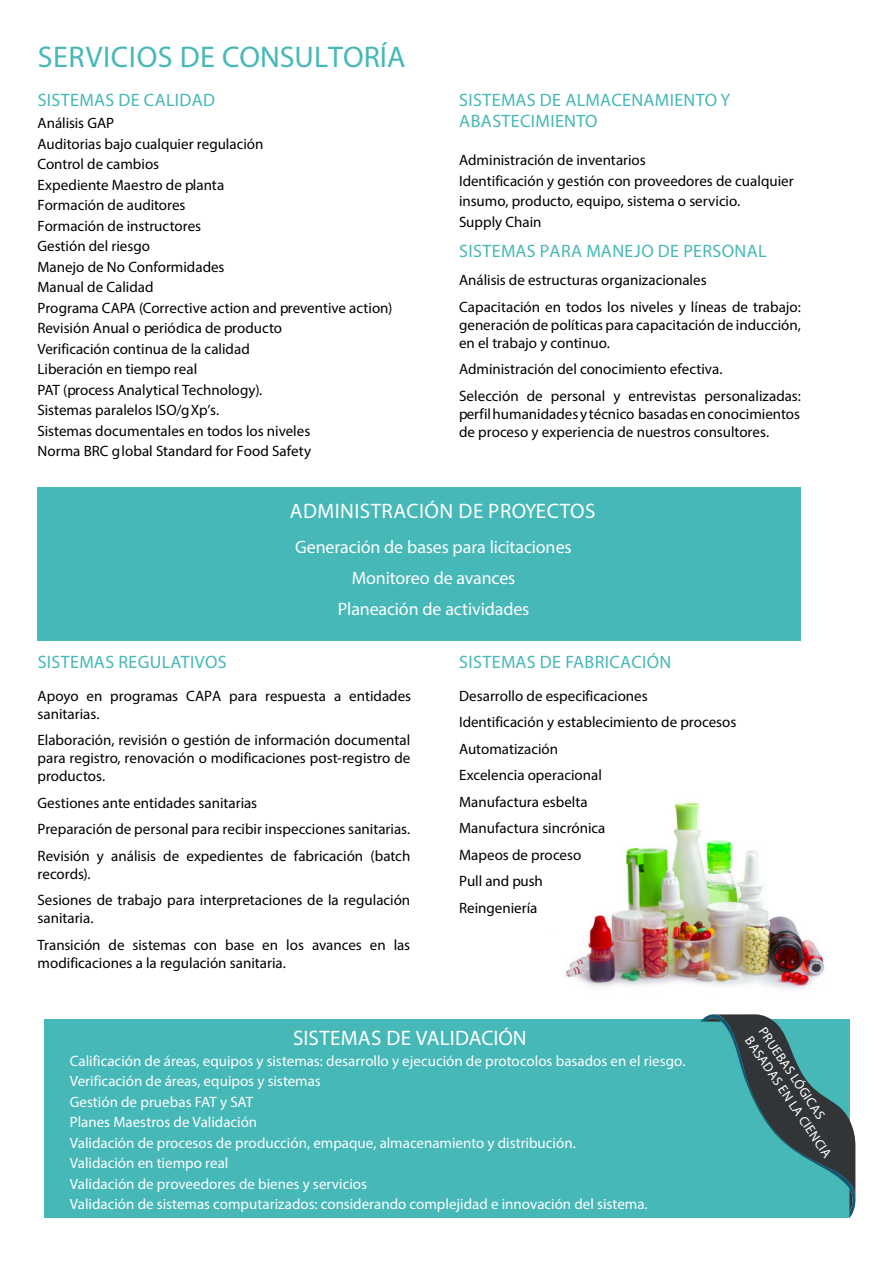
<style>
.page{position:relative;width:893px;height:1263px;background:#fff}
.page>*{position:absolute;margin:0;border:0;box-sizing:border-box;transform-origin:0 0}
.t1{font:30px "Myriad Pro";color:#45b8b7}
.t2{font:21px "Myriad Pro";letter-spacing:.02em;color:#fff}
.t3{font:18px/21.6px "Myriad Pro";letter-spacing:.02em;color:#45b8b7}
.t4{font:18px/31px "Myriad Pro";letter-spacing:-.01em;color:#fff;text-align:center}
.t5{font:15px/20.5px "Myriad Pro";color:#000}
.t6{font:15px/20.5px "Myriad Pro";color:#fff}
.t7{font:13.5px/16.2px "Myriad Pro";color:#fff}
</style>
<div class="page">
<img style="left:565px;top:802px;width:260px;height:188px">
<div style="left:44px;top:1019px;width:806px;height:199px;background:#45b8b7"></div>
<div style="left:38px;top:487px;width:763px;height:154px;background:#45b8b7"></div>
<svg style="left:701px;top:1014px;width:155px;height:204px"></svg>
<h1 class="t1" style="left:38px;top:45px;width:369px">SERVICIOS DE CONSULTORÍA</h1>
<p class="t3" style="left:38px;top:90px;width:179px">SISTEMAS DE CALIDAD</p>
<p class="t3" style="left:459px;top:90px;width:272px">SISTEMAS DE ALMACENAMIENTO Y<br>ABASTECIMIENTO</p>
<p class="t5" style="left:459px;top:151px;width:336px">Administración de inventarios<br>Identificación y gestión con proveedores de cualquier insumo, producto, equipo, sistema o servicio.<br>Supply Chain</p>
<p class="t3" style="left:459px;top:242px;width:309px">SISTEMAS PARA MANEJO DE PERSONAL</p>
<p class="t5" style="left:459px;top:268px;width:343px;line-height:26.5px">Análisis de estructuras organizacionales<br>Capacitación en todos los niveles y líneas de trabajo:</p>
<p class="t5" style="left:459px;top:317px;width:343px;line-height:18px">generación de políticas para capacitación de inducción, en el trabajo y continuo.</p>
<p class="t5" style="left:459px;top:357px;width:343px;line-height:26.5px">Administración del conocimiento efectiva.<br>Selección de personal y entrevistas personalizadas:</p>
<p class="t5" style="left:459px;top:406px;width:342px;line-height:18px">perfil humanidades y técnico basadas en conocimientos de proceso y experiencia de nuestros consultores.</p>
<p class="t5" style="left:38px;top:114px;width:356px">Análisis GAP<br>Auditorias bajo cualquier regulación<br>Control de cambios<br>Expediente Maestro de planta<br>Formación de auditores<br>Formación de instructores<br>Gestión del riesgo<br>Manejo de No Conformidades<br>Manual de Calidad<br>Programa CAPA (Corrective action and preventive action)<br>Revisión Anual o periódica de producto<br>Verificación continua de la calidad<br>Liberación en tiempo real<br>PAT (process Analytical Technology).<br>Sistemas paralelos ISO/gXp’s.<br>Sistemas documentales en todos los niveles<br>Norma BRC global Standard for Food Safety</p>
<h2 class="t2" style="left:290px;top:502px;width:307px">ADMINISTRACIÓN DE PROYECTOS</h2>
<p class="t4" style="left:295px;top:533px;width:278px">Generación de bases para licitaciones<br>Monitoreo de avances<br>Planeación de actividades</p>
<p class="t3" style="left:38px;top:653px;width:190px">SISTEMAS REGULATIVOS</p>
<p class="t5" style="left:38px;top:688px;width:375px;line-height:18px">Apoyo en programas CAPA para respuesta a entidades sanitarias.</p>
<p class="t5" style="left:38px;top:732px;width:374px;line-height:18px;text-align:justify">Elaboración, revisión o gestión de información documental para registro, renovación o modificaciones post-registro de productos.</p>
<p class="t5" style="left:38px;top:791px;width:374px;line-height:26.5px">Gestiones ante entidades sanitarias<br>Preparación de personal para recibir inspecciones sanitarias.<br>Revisión y análisis de expedientes de fabricación (batch</p>
<p class="t5" style="left:38px;top:862px;width:374px;line-height:26.5px">records).<br>Sesiones de trabajo para interpretaciones de la regulación</p>
<p class="t5" style="left:38px;top:906px;width:374px;line-height:26.5px">sanitaria.<br>Transición de sistemas con base en los avances en las</p>
<p class="t5" style="left:38px;top:954px;width:250px">modificaciones a la regulación sanitaria.</p>
<p class="t3" style="left:459px;top:653px;width:214px">SISTEMAS DE FABRICACIÓN</p>
<p class="t5" style="left:459px;top:684px;width:279px;line-height:26.5px">Desarrollo de especificaciones<br>Identificación y establecimiento de procesos<br>Automatización<br>Excelencia operacional<br>Manufactura esbelta<br>Manufactura sincrónica<br>Mapeos de proceso<br>Pull and push<br>Reingeniería</p>
<h2 class="t2" style="left:293px;top:1029px;width:235px">SISTEMAS DE VALIDACIÓN</h2>
<p class="t6" style="left:70px;top:1051px;width:617px">Calificación de áreas, equipos y sistemas: desarrollo y ejecución de protocolos basados en el riesgo.<br>Verificación de áreas, equipos y sistemas<br>Gestión de pruebas FAT y SAT<br>Planes Maestros de Validación<br>Validación de procesos de producción, empaque, almacenamiento y distribución.<br>Validación en tiempo real<br>Validación de proveedores de bienes y servicios<br>Validación de sistemas computarizados: considerando complejidad e innovación del sistema.</p>
<p class="t7" style="left:767px;top:1025px;width:145px;rotate:56deg">PRUEBAS LÓGICAS<br>BASADAS EN LA CIENCIA</p>
</div>
